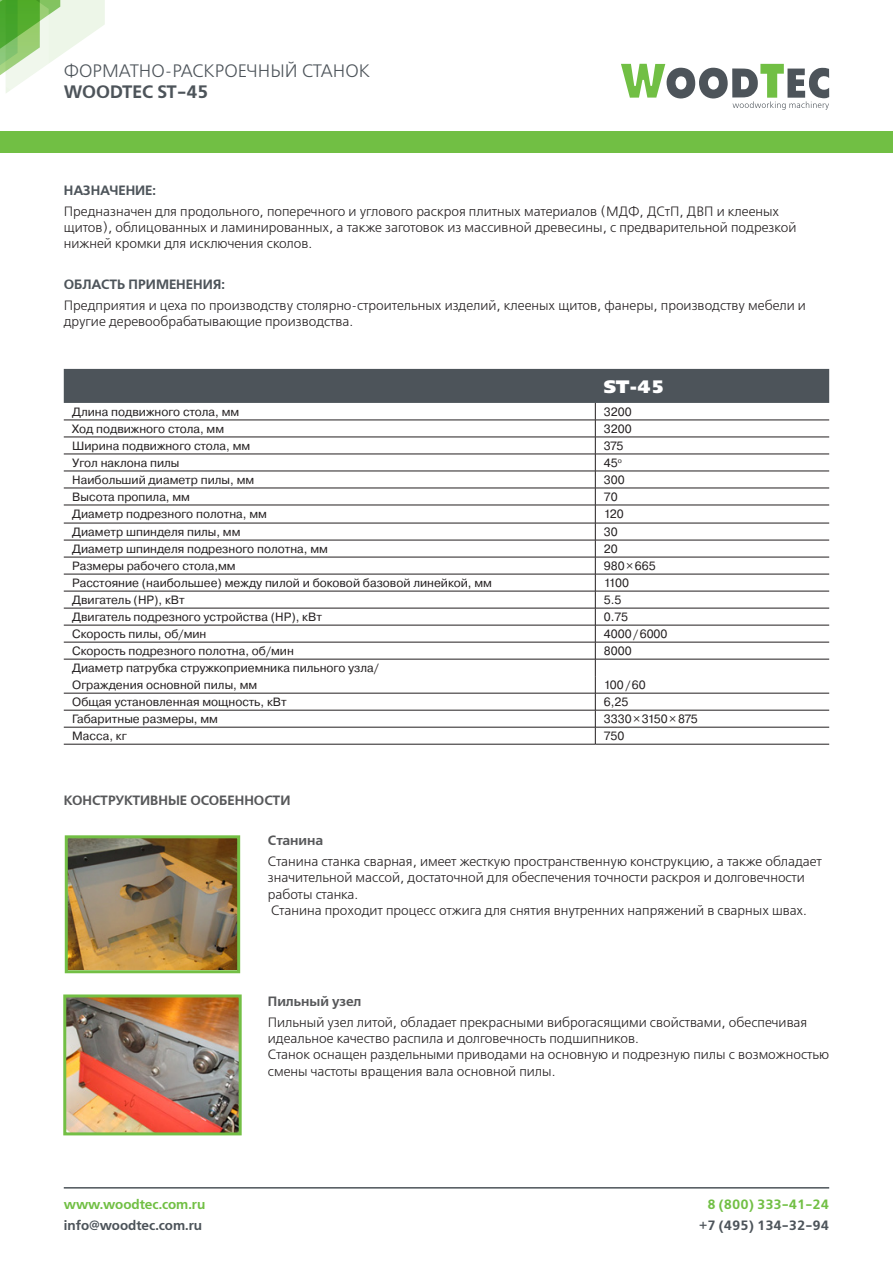
<style>
.page{position:relative;width:893px;height:1263px;background:#fff}
.page>*{position:absolute;margin:0;border:0;box-sizing:border-box;transform-origin:0 0}
.t1{font:18px "Free Set Light C";color:#4d545a}
.t2{font:18px "Free Set Demi C";color:#4d545a}
.t3{font:18px "Free Set Extra Bold C";color:#fff}
.t4{font:13.5px/16.2px "Free Set Light C";color:#231f20}
.t5{font:13.5px "Free Set Demi C";color:#4d545a}
.t6{font:13.5px "Free Set Demi C";color:#57585a}
.t7{font:13.5px "Free Set Demi C";color:#71bf44}
.t8{font:12px "Pragmatica";color:#231f20}
</style>
<div class="page">
<svg style="left:0;top:0;width:105px;height:93px"></svg>
<svg style="left:621px;top:64px;width:208px;height:46px"></svg>
<div style="left:0;top:131px;width:893px;height:21px;background:#71bf44"></div>
<hr style="left:64px;top:1187px;width:765px;height:1px;background:#4d545a">
<svg style="left:64px;top:369px;width:765px;height:375px"></svg>
<hr style="left:64px;top:744px;width:531px;height:1px;background:#231f20">
<hr style="left:595px;top:744px;width:234px;height:1px;background:#231f20">
<img style="left:69px;top:839px;width:167px;height:130px">
<div style="left:65px;top:835px;width:175px;height:138px;border:3px solid #73bf45"></div>
<img style="left:63px;top:994px;width:179px;height:142px">
<h1 class="t1" style="left:64px;top:61px;width:308px">ФОРМАТНО-РАСКРОЕЧНЫЙ СТАНОК</h1>
<h1 class="t2" style="left:64px;top:82px;width:146px">WOODTEC ST-45</h1>
<p class="t5" style="left:64px;top:183px;width:94px">НАЗНАЧЕНИЕ:</p>
<p class="t4" style="left:64px;top:204px;width:734px">Предназначен для продольного, поперечного и углового раскроя плитных материалов (МДФ, ДСтП, ДВП и клееных щитов), облицованных и ламинированных, а также заготовок из массивной древесины, с предварительной подрезкой нижней кромки для исключения сколов.</p>
<p class="t5" style="left:64px;top:277px;width:163px">ОБЛАСТЬ ПРИМЕНЕНИЯ:</p>
<p class="t4" style="left:64px;top:297px;width:744px">Предприятия и цеха по производству столярно-строительных изделий, клееных щитов, фанеры, производству мебели и другие деревообрабатывающие производства.</p>
<p class="t3" style="left:604px;top:376px;width:62px">ST-45</p>
<p class="t8" style="left:72px;top:404px;width:169px">Длина подвижного стола, мм</p>
<p class="t8" style="left:604px;top:404px;width:29px">3200</p>
<p class="t8" style="left:72px;top:421px;width:153px">Ход подвижного стола, мм</p>
<p class="t8" style="left:604px;top:421px;width:29px">3200</p>
<p class="t8" style="left:72px;top:438px;width:179px">Ширина подвижного стола, мм</p>
<p class="t8" style="left:604px;top:438px;width:21px">375</p>
<p class="t8" style="left:72px;top:455px;width:109px">Угол наклона пилы</p>
<p class="t8" style="left:604px;top:455px;width:20px">45<sup>о</sup></p>
<p class="t8" style="left:72px;top:472px;width:183px">Наибольший диаметр пилы, мм</p>
<p class="t8" style="left:604px;top:472px;width:22px">300</p>
<p class="t8" style="left:72px;top:489px;width:119px">Высота пропила, мм</p>
<p class="t8" style="left:604px;top:489px;width:15px">70</p>
<p class="t8" style="left:72px;top:507px;width:196px">Диаметр подрезного полотна, мм</p>
<p class="t8" style="left:604px;top:507px;width:22px">120</p>
<p class="t8" style="left:72px;top:524px;width:170px">Диаметр шпинделя пилы, мм</p>
<p class="t8" style="left:604px;top:524px;width:15px">30</p>
<p class="t8" style="left:72px;top:541px;width:257px">Диаметр шпинделя подрезного полотна, мм</p>
<p class="t8" style="left:604px;top:541px;width:15px">20</p>
<p class="t8" style="left:72px;top:558px;width:165px">Размеры рабочего стола,мм</p>
<p class="t8" style="left:604px;top:558px;width:53px">980×665</p>
<p class="t8" style="left:72px;top:575px;width:421px">Расстояние (наибольшее) между пилой и боковой базовой линейкой, мм</p>
<p class="t8" style="left:604px;top:575px;width:27px">1100</p>
<p class="t8" style="left:72px;top:592px;width:114px">Двигатель (HP), кВт</p>
<p class="t8" style="left:604px;top:592px;width:19px">5.5</p>
<p class="t8" style="left:72px;top:609px;width:251px">Двигатель подрезного устройства (HP), кВт</p>
<p class="t8" style="left:604px;top:609px;width:26px">0.75</p>
<p class="t8" style="left:72px;top:626px;width:136px">Скорость пилы, об/мин</p>
<p class="t8" style="left:604px;top:626px;width:65px">4000/6000</p>
<p class="t8" style="left:72px;top:643px;width:223px">Скорость подрезного полотна, об/мин</p>
<p class="t8" style="left:604px;top:643px;width:29px">8000</p>
<p class="t8" style="left:72px;top:660px;width:308px">Диаметр патрубка стружкоприемника пильного узла/</p>
<p class="t8" style="left:72px;top:677px;width:187px">Ограждения основной пилы, мм</p>
<p class="t8" style="left:604px;top:677px;width:44px">100/60</p>
<p class="t8" style="left:72px;top:694px;width:216px">Общая установленная мощность, кВт</p>
<p class="t8" style="left:604px;top:694px;width:26px">6,25</p>
<p class="t8" style="left:72px;top:711px;width:147px">Габаритные размеры, мм</p>
<p class="t8" style="left:604px;top:711px;width:96px">3330×3150×875</p>
<p class="t8" style="left:72px;top:728px;width:56px">Масса, кг</p>
<p class="t8" style="left:604px;top:728px;width:22px">750</p>
<p class="t6" style="left:64px;top:793px;width:228px">КОНСТРУКТИВНЫЕ ОСОБЕННОСТИ</p>
<p class="t6" style="left:268px;top:833px;width:57px">Станина</p>
<p class="t4" style="left:268px;top:854px;width:555px">Станина станка сварная, имеет жесткую пространственную конструкцию, а также обладает значительной массой, достаточной для обеспечения точности раскроя и долговечности работы станка.</p>
<p class="t4" style="left:271px;top:903px;width:537px">Станина проходит процесс отжига для снятия внутренних напряжений в сварных швах.</p>
<p class="t6" style="left:268px;top:994px;width:95px">Пильный узел</p>
<p class="t7" style="left:64px;top:1197px;width:143px">www.woodtec.com.ru</p>
<p class="t5" style="left:64px;top:1218px;width:140px">info@woodtec.com.ru</p>
<p class="t4" style="left:268px;top:1015px;width:541px">Пильный узел литой, обладает прекрасными виброгасящими свойствами, обеспечивая идеальное качество распила и долговечность подшипников.</p>
<p class="t4" style="left:268px;top:1047px;width:563px">Станок оснащен раздельными приводами на основную и подрезную пилы с возможностью смены частоты вращения вала основной пилы.</p>
<p class="t7" style="left:707px;top:1197px;width:123px">8 (800) 333-41-24</p>
<p class="t5" style="left:699px;top:1217px;width:131px">+7 (495) 134-32-94</p>
</div>
